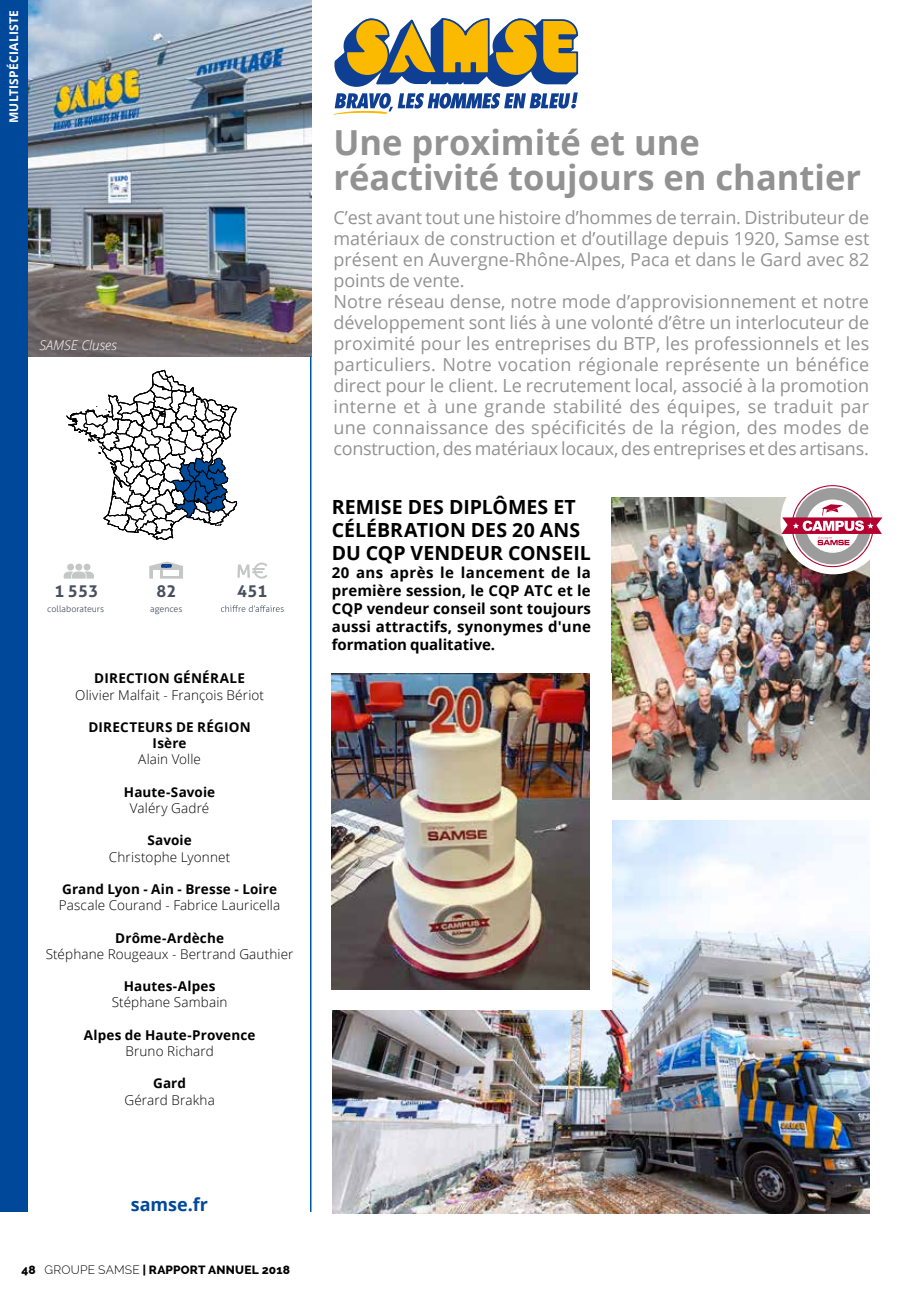
<style>
.page{position:relative;width:923px;height:1297px;background:#fff}
.page>*{position:absolute;margin:0;border:0;box-sizing:border-box;transform-origin:0 0}
.t1{font:700 34.5px/34.5px "Open Sans";color:#919291}
.t2{font:700 19.5px/23.4px "Open Sans";color:#000}
.t3{font:18px/21px "Open Sans";letter-spacing:.005em;color:#919291}
.t4{font:700 18px "Open Sans";color:#004899}
.t5{font:700 16.5px "Aller";letter-spacing:.015em;color:#464f5e}
.t6{font:700 15px/18px "Open Sans";letter-spacing:.015em;color:#000;text-align:justify}
.t7{font:300 13.5px "Open Sans";letter-spacing:.01em;color:#000}
.t8{font:700 13.5px/16.2px "Open Sans";letter-spacing:.01em;color:#000;text-align:center}
.t9{font:italic 300 13.5px "Open Sans";color:#fff}
.t10{font:800 12px "Raleway";letter-spacing:.015em;color:#000}
.t11{font:700 12px "Open Sans";letter-spacing:.025em;color:#fff}
.t12{font:300 8.85px "Aller";color:#464f5e}
.s1{font-weight:300}
</style>
<div class="page">
<img style="left:28px;top:0;width:283px;height:356px">
<svg style="left:66px;top:370px;width:172px;height:170px"></svg>
<svg style="left:64px;top:564px;width:30px;height:15px"></svg>
<svg style="left:221px;top:605px;width:63px;height:7px"></svg>
<svg style="left:149px;top:561px;width:34px;height:18px"></svg>
<svg style="left:237px;top:563px;width:30px;height:16px"></svg>
<svg style="left:333px;top:18px;width:245px;height:97px"></svg>
<div style="left:0;top:0;width:28px;height:1212px;background:#004899"></div>
<img style="left:333px;top:821px;width:536px;height:392px">
<hr style="left:310px;top:356px;width:1px;height:856px;background:#0053a2">
<img style="left:611px;top:498px;width:258px;height:302px">
<div style="left:781px;top:470px;width:104px;height:104px;background:#fff;border-radius:50%"></div>
<div style="left:780px;top:469px;width:106px;height:105px;border:2px solid #fff;border-radius:50%"></div>
<svg style="left:781px;top:485px;width:101px;height:82px"></svg>
<div style="left:322px;top:673px;width:289px;height:337px;background:#fff"></div>
<img style="left:332px;top:674px;width:258px;height:316px">
<p class="t11" style="left:5px;top:123px;width:115px;rotate:-90deg">MULTISPÉCIALISTE</p>
<p class="t9" style="left:39px;top:336px;width:79px">SAMSE Cluses</p>
<p class="t5" style="left:54px;top:581px;width:46px">1 553</p>
<p class="t5" style="left:237px;top:581px;width:32px">451</p>
<p class="t12" style="left:150px;top:603px;width:34px">agences</p>
<p class="t5" style="left:156px;top:581px;width:21px">82</p>
<p class="t12" style="left:47px;top:603px;width:58px">collaborateurs</p>
<p class="t8" style="left:94px;top:670px;width:152px">DIRECTION GÉNÉRALE</p>
<p class="t7" style="left:75px;top:685px;width:190px">Olivier Malfait - François Bériot</p>
<p class="t8" style="left:88px;top:719px;width:164px">DIRECTEURS DE RÉGION<br>Isère</p>
<p class="t7" style="left:138px;top:750px;width:64px">Alain Volle</p>
<p class="t8" style="left:124px;top:783px;width:93px">Haute-Savoie</p>
<p class="t7" style="left:130px;top:799px;width:81px">Valéry Gadré</p>
<p class="t8" style="left:147px;top:832px;width:46px">Savoie</p>
<p class="t7" style="left:109px;top:847px;width:123px">Christophe Lyonnet</p>
<p class="t8" style="left:62px;top:881px;width:216px">Grand Lyon - Ain - Bresse - Loire</p>
<p class="t7" style="left:59px;top:896px;width:223px">Pascale Courand - Fabrice Lauricella</p>
<p class="t8" style="left:115px;top:929px;width:110px">Drôme-Ardèche</p>
<p class="t7" style="left:46px;top:945px;width:249px">Stéphane Rougeaux - Bertrand Gauthier</p>
<p class="t8" style="left:124px;top:978px;width:93px">Hautes-Alpes</p>
<p class="t7" style="left:112px;top:993px;width:117px">Stéphane Sambain</p>
<p class="t8" style="left:84px;top:1026px;width:173px">Alpes de Haute-Provence</p>
<p class="t7" style="left:125px;top:1042px;width:90px">Bruno Richard</p>
<p class="t8" style="left:153px;top:1075px;width:34px">Gard</p>
<p class="t7" style="left:124px;top:1090px;width:92px">Gérard Brakha</p>
<p class="t4" style="left:131px;top:1192px;width:79px">samse.fr</p>
<p class="t10" style="left:22px;top:1262px;width:270px">48 <span class="s1">GROUPE SAMSE</span> | RAPPORT ANNUEL 2018</p>
<h1 class="t1" style="left:333px;top:125px;width:529px">Une proximité et une réactivité toujours en chantier</h1>
<p class="t3" style="left:333px;top:206px;width:537px">C’est avant tout une histoire d’hommes de terrain. Distributeur de matériaux de construction et d’outillage depuis 1920, Samse est présent en Auvergne-Rhône-Alpes, Paca et dans le Gard avec 82 points de vente.<br>Notre réseau dense, notre mode d’approvisionnement et notre développement sont liés à une volonté d’être un interlocuteur de proximité pour les entreprises du BTP, les professionnels et les particuliers. Notre vocation régionale représente un bénéfice direct pour le client. Le recrutement local, associé à la promotion interne et à une grande stabilité des équipes, se traduit par une connaissance des spécificités de la région, des modes de construction, des matériaux locaux, des entreprises et des artisans.</p>
<p class="t2" style="left:332px;top:494px;width:261px">REMISE DES DIPLÔMES ET<br>CÉLÉBRATION DES 20 ANS<br>DU CQP VENDEUR CONSEIL</p>
<p class="t6" style="left:332px;top:563px;width:261px">20 ans après le lancement de la première session, le CQP ATC et le CQP vendeur conseil sont toujours aussi attractifs, synonymes d'une formation qualitative.</p>
</div>
